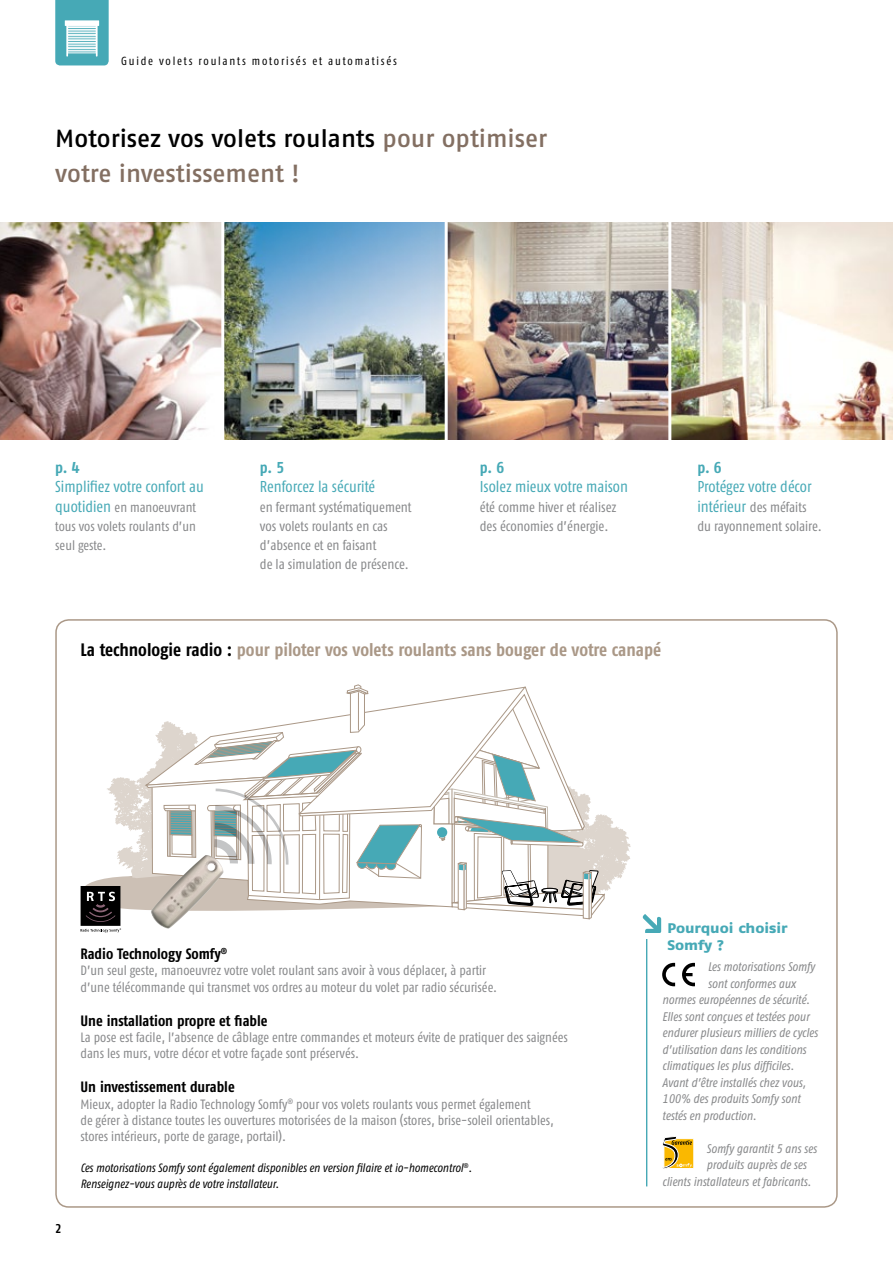
<style>
.page{position:relative;width:893px;height:1263px;background:#fff}
.page>*{position:absolute;margin:0;border:0;box-sizing:border-box;transform-origin:0 0}
.t1{font:24.75px/34.5px "Fago No Med Tf";letter-spacing:-.005em;color:#836f62}
.t2{font:18px "Fago Co Bold Tf";color:#aa9887}
.t3{font:15.75px "Fago Co Regular Tf";letter-spacing:-.005em;color:#46a9b6}
.t4{font:15.75px "Fago Co Bold Tf";color:#46a9b6}
.t5{font:15px "Fago Co Bold Tf";color:#000}
.t6{font:13.95px/19.2px "Fago Co Regular Tf";color:#87888a}
.t7{font:13.95px/16.8px "Fago Ex Exb Tf";color:#46a9b6}
.t8{font:13.5px/16.2px "Fago Co Regular Tf";color:#87888a}
.t9{font:12.75px "Fago Co Bold Tf";color:#000}
.t10{font:italic 12.45px "Fago Co Regular Tf";color:#87888a}
.t11{font:italic 12px/16.2px "Fago Co Regular Tf";color:#000}
.t12{font:11.7px "Fago Co Regular Tf";letter-spacing:.15em;color:#000}
.s1{color:#000}
.s2{font-size:15.75px;color:#46a9b6}
.s3{font-size:13.5px}
</style>
<div class="page">
<svg style="left:55px;top:0;width:54px;height:65px;background:#5cb3be"></svg>
<div style="left:67px;top:25px;width:30px;height:2px;border:1px solid #fff"></div>
<div style="left:67px;top:27px;width:30px;height:3px;border:1px solid #fff"></div>
<div style="left:67px;top:33px;width:30px;height:2px;border:1px solid #fff"></div>
<div style="left:67px;top:35px;width:30px;height:2px;border:1px solid #fff"></div>
<div style="left:67px;top:40px;width:30px;height:3px;border:1px solid #fff"></div>
<div style="left:67px;top:46px;width:30px;height:2px;border:1px solid #fff"></div>
<div style="left:67px;top:48px;width:30px;height:2px;border:1px solid #fff"></div>
<div style="left:65px;top:20px;width:34px;height:6px;background:#fff"></div>
<img style="left:448px;top:222px;width:220px;height:217px">
<img style="left:224px;top:222px;width:221px;height:217px">
<img style="left:0;top:222px;width:221px;height:217px">
<img style="left:671px;top:222px;width:222px;height:217px">
<div style="left:81px;top:886px;width:39px;height:40px;background:#000"></div>
<svg style="left:81px;top:928px;width:40px;height:4px"></svg>
<hr style="left:646px;top:922px;width:1px;height:264px;background:#46a9b6">
<div style="left:664px;top:1138px;width:30px;height:31px;border:1px solid #fff"></div>
<svg style="left:662px;top:1136px;width:31px;height:33px"></svg>
<svg style="left:662px;top:963px;width:13px;height:23px"></svg>
<svg style="left:682px;top:963px;width:13px;height:23px"></svg>
<div style="left:636px;top:908px;width:27px;height:31px;background:#fff"></div>
<svg style="left:642px;top:914px;width:19px;height:19px"></svg>
<svg style="left:80px;top:684px;width:551px;height:238px"></svg>
<p class="t12" style="left:121px;top:54px;width:277px">Guide volets roulants motorisés et automatisés</p>
<h1 class="t1" style="left:55px;top:121px;width:493px"><span class="s1">Motorisez vos volets roulants</span> pour optimiser votre investissement !</h1>
<p class="t4" style="left:55px;top:459px;width:26px">p. 4</p>
<p class="t3" style="left:55px;top:478px;width:150px">Simplifiez votre confort au</p>
<p class="t8" style="left:55px;top:497px;width:142px;line-height:19.2px;text-align:justify"><span class="s2">quotidien</span> en manoeuvrant tous vos volets roulants d’un seul geste.</p>
<p class="t4" style="left:260px;top:459px;width:26px">p. 5</p>
<p class="t3" style="left:260px;top:478px;width:117px">Renforcez la sécurité</p>
<p class="t6" style="left:260px;top:497px;width:153px">en fermant systématiquement vos volets roulants en cas d’absence et en faisant<br>de la simulation de présence<span class="s3">.</span></p>
<p class="t4" style="left:480px;top:458px;width:26px">p. 6</p>
<p class="t3" style="left:480px;top:478px;width:150px">Isolez mieux votre maison</p>
<p class="t6" style="left:480px;top:497px;width:138px">été comme hiver et réalisez des économies d’énergie.</p>
<h2 class="t2" style="left:81px;top:639px;width:582px"><span class="s1">La technologie radio :</span> pour piloter vos volets roulants sans bouger de votre canapé</h2>
<p class="t4" style="left:697px;top:459px;width:26px">p. 6</p>
<p class="t3" style="left:697px;top:478px;width:116px">Protégez votre décor</p>
<p class="t6" style="left:697px;top:497px;width:126px"><span class="s2">intérieur</span> des méfaits du rayonnement solaire.</p>
<p class="t9" style="left:55px;top:1221px;width:8px">2</p>
<p class="t5" style="left:81px;top:945px;width:148px">Radio Technology Somfy<sup>®</sup></p>
<p class="t8" style="left:81px;top:962px;width:418px">D’un seul geste, manoeuvrez votre volet roulant sans avoir à vous déplacer, à partir d’une télécommande qui transmet vos ordres au moteur du volet par radio sécurisée.</p>
<p class="t5" style="left:81px;top:1012px;width:188px">Une installation propre et fiable</p>
<p class="t8" style="left:81px;top:1029px;width:489px">La pose est facile, l’absence de câblage entre commandes et moteurs évite de pratiquer des saignées dans les murs, votre décor et votre façade sont préservés.</p>
<p class="t5" style="left:81px;top:1078px;width:156px">Un investissement durable</p>
<p class="t8" style="left:81px;top:1095px;width:475px">Mieux, adopter la Radio Technology Somfy<sup>®</sup> pour vos volets roulants vous permet également<br>de gérer à distance toutes les ouvertures motorisées de la maison (stores, brise-soleil orientables, stores intérieurs, porte de garage, portail).</p>
<p class="t11" style="left:81px;top:1159px;width:393px">Ces motorisations Somfy sont également disponibles en version filaire et io-homecontrol<sup>®</sup>.<br>Renseignez-vous auprès de votre installateur.</p>
<p class="t7" style="left:667px;top:920px;width:122px">Pourquoi choisir<br>Somfy ?</p>
<p class="t10" style="left:708px;top:960px;width:109px">Les motorisations Somfy</p>
<p class="t10" style="left:708px;top:976px;width:90px">sont conformes aux</p>
<p class="t10" style="left:662px;top:993px;width:149px">normes européennes de sécurité.</p>
<p class="t10" style="left:662px;top:1009px;width:149px">Elles sont conçues et testées pour</p>
<p class="t10" style="left:662px;top:1026px;width:157px">endurer plusieurs milliers de cycles</p>
<p class="t10" style="left:662px;top:1042px;width:146px">d’utilisation dans les conditions</p>
<p class="t10" style="left:662px;top:1059px;width:133px">climatiques les plus difficiles.</p>
<p class="t10" style="left:662px;top:1075px;width:145px">Avant d’être installés chez vous,</p>
<p class="t10" style="left:662px;top:1092px;width:140px">100% des produits Somfy sont</p>
<p class="t10" style="left:662px;top:1108px;width:96px">testés en production.</p>
<p class="t10" style="left:706px;top:1141px;width:112px">Somfy garantit 5 ans ses</p>
<p class="t10" style="left:706px;top:1158px;width:101px">produits auprès de ses</p>
<p class="t10" style="left:662px;top:1174px;width:151px">clients installateurs et fabricants.</p>
</div>
